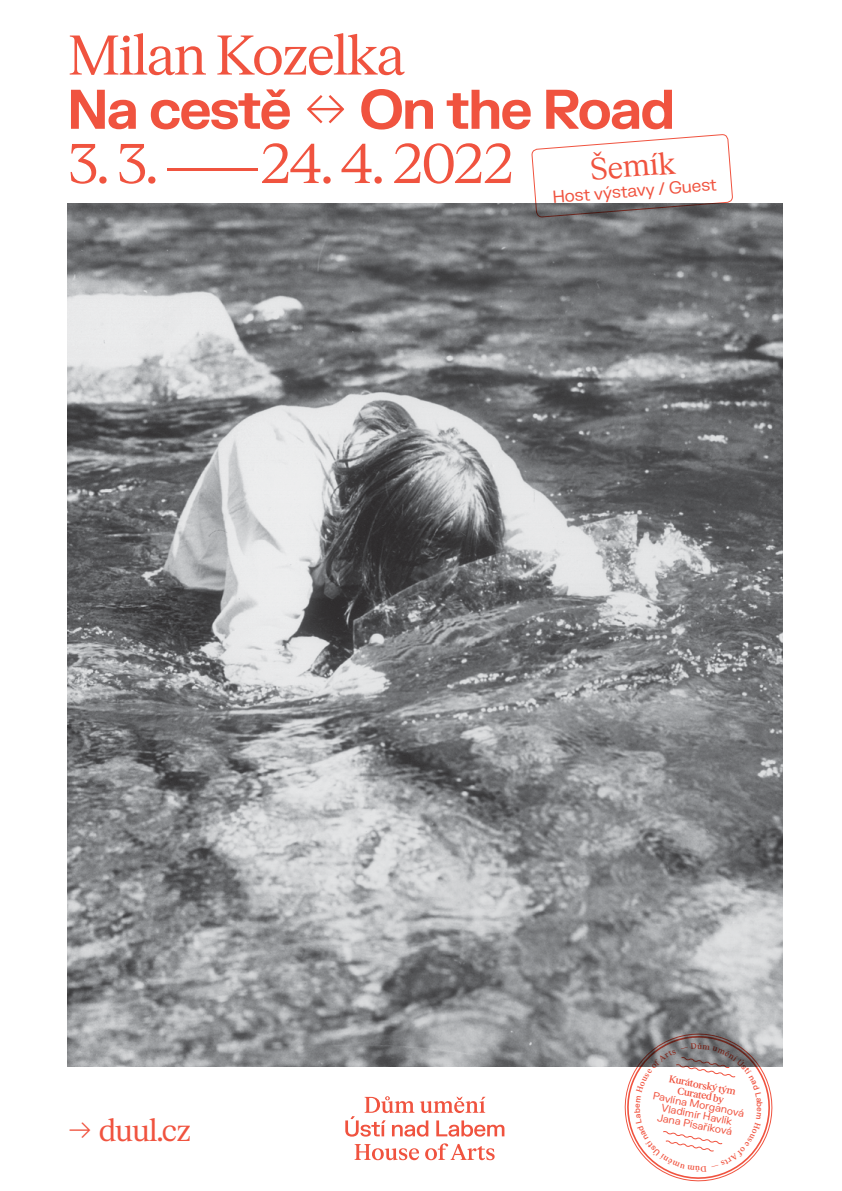
<style>
.page{position:relative;width:842px;height:1191px;background:#fff}
.page>*{position:absolute;margin:0;border:0;box-sizing:border-box;transform-origin:0 0}
.t1{font:54.2px "FK Roman Standard";letter-spacing:-.055em;color:#f0533f}
.t2{font:700 54.2px "FK Grotesk";letter-spacing:-.03em;color:#f0533f}
.t3{font:30px "FK Roman Standard";letter-spacing:-.055em;color:#f0533f}
.t4{font:17px "FK Grotesk";color:#f0533f}
.t5{font:10.3px/10.2px "FK Grotesk";color:#f0533f;text-align:center}
.t6{font:500 9.7px/9.7px "FK Roman Standard";color:#f0533f;text-align:center}
.s1{font-weight:100}
.s2{font-family:"FK Grotesk";font-weight:100}
</style>
<div class="page">
<img style="left:67px;top:204px;width:715px;height:862px">
<svg style="left:355px;top:1143px;width:140px;height:17px"></svg>
<svg style="left:345px;top:1096px;width:159px;height:40px"></svg>
<svg style="left:532px;top:134px;width:201px;height:83px"></svg>
<svg style="left:614px;top:1023px;width:168px;height:159px"></svg>
<h1 class="t1" style="left:67px;top:14px;width:340px">Milan Kozelka</h1>
<h1 class="t2" style="left:67px;top:68px;width:609px">Na cestě <span class="s1">↔</span> On the Road</h1>
<h1 class="t1" style="left:67px;top:122px;width:449px">3. 3. ——24. 4. 2022</h1>
<h2 class="t3" style="left:587px;top:147px;width:88px;rotate:-5deg">Šemík</h2>
<h3 class="t4" style="left:552px;top:184px;width:166px;rotate:-4deg">Host výstavy / Guest</h3>
<h2 class="t3" style="left:67px;top:1107px;width:126px"><span class="s2">→</span> duul.cz</h2>
<p class="t6" style="left:670px;top:1073px;width:70px;rotate:11deg">Kurátorský tým<br>Curated by</p>
<p class="t5" style="left:654px;top:1090px;width:94px;rotate:11deg">Pavlína Morganová<br>Vladimír Havlík<br>Jana Písaříková</p>
</div>
